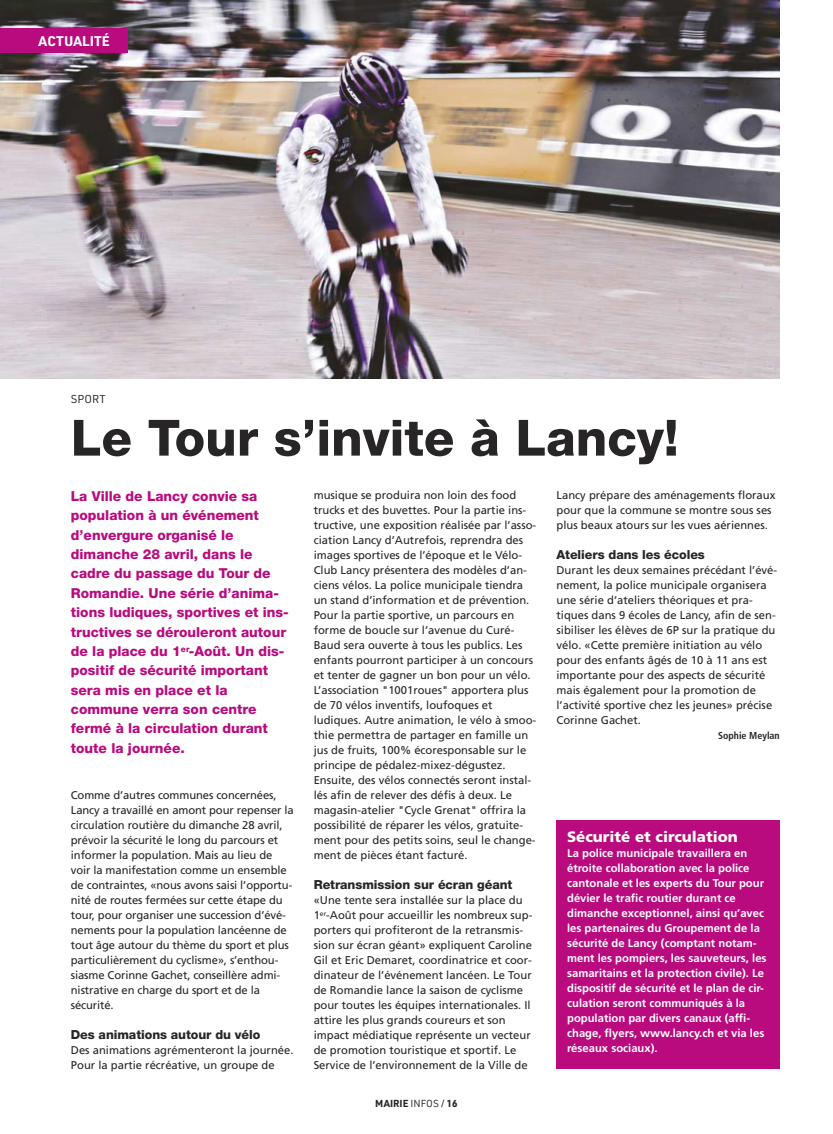
<style>
.page{position:relative;width:833px;height:1134px;background:#fff}
.page>*{position:absolute;margin:0;border:0;box-sizing:border-box;transform-origin:0 0}
.t1{font:800 50px "Helvetica Neue LT Std";color:#272526}
.t2{font:900 15px "Frutiger LT Std";color:#fff}
.t3{font:800 13.75px/19.4px "Helvetica Neue LT Std";color:#b90a7e}
.t4{font:700 13.75px "URWDIN";letter-spacing:.01em;color:#fff}
.t5{font:800 12.5px "Helvetica Neue LT Std";letter-spacing:-.005em;color:#272526}
.t6{font:11.25px/15px "Frutiger LT Std";color:#272526}
.t7{font:700 11.25px/15px "Frutiger LT Std";color:#fff}
.t8{font:11.25px "URWDIN";letter-spacing:.01em;color:#272526}
.t9{font:700 10px "URWDIN";color:#272526}
.t10{font:700 condensed 10px "Frutiger LT Std";color:#272526}
.s1{font-weight:400}
</style>
<div class="page">
<img style="left:0;top:0;width:780px;height:379px">
<div style="left:0;top:28px;width:128px;height:25px;background:#b90a7e"></div>
<div style="left:556px;top:820px;width:224px;height:249px;background:#b90a7e"></div>
<p class="t4" style="left:39px;top:36px;width:73px">ACTUALITÉ</p>
<p class="t8" style="left:71px;top:395px;width:36px">SPORT</p>
<p class="t1" style="left:71px;top:420px;width:609px">Le Tour s’invite à Lancy!</p>
<p class="t3" style="left:71px;top:488px;width:219px">La Ville de Lancy convie sa population à un événement d’envergure organisé le dimanche 28 avril, dans le cadre du passage du Tour de<br>Romandie. Une série d’anima&shy;tions ludiques, sportives et ins&shy;tructives se dérouleront autour de la place du 1<sup>er</sup>-Août. Un dis&shy;positif de sécurité important sera mis en place et la commune verra son centre fermé à la circulation durant</p>
<p class="t3" style="left:71px;top:739px;width:115px">toute la journée.</p>
<p class="t6" style="left:71px;top:788px;width:224px">Comme d’autres communes concernées, Lancy a travaillé en amont pour repenser la circulation routière du dimanche 28 avril, prévoir la sécurité le long du parcours et informer la population. Mais au lieu de voir la manifestation comme un ensemble de contraintes, «nous avons saisi l’opportu&shy;nité de routes fermées sur cette étape du tour, pour organiser une succession d’évé&shy;nements pour la population lancéenne de tout âge autour du thème du sport et plus particulièrement du cyclisme», s’enthou&shy;siasme Corinne Gachet, conseillère admi&shy;nistrative en charge du sport et de la sécurité.</p>
<p class="t5" style="left:71px;top:1030px;width:191px">Des animations autour du vélo</p>
<p class="t6" style="left:71px;top:1043px;width:224px">Des animations agrémenteront la journée.<br>Pour la partie récréative, un groupe de</p>
<p class="t6" style="left:314px;top:488px;width:224px">musique se produira non loin des food trucks et des buvettes. Pour la partie ins&shy;tructive, une exposition réalisée par l’asso&shy;ciation Lancy d’Autrefois, reprendra des images sportives de l’époque et le Vélo-Club Lancy présentera des modèles d’an&shy;ciens vélos. La police municipale tiendra un stand d’information et de prévention.<br>Pour la partie sportive, un parcours en forme de boucle sur l’avenue du Curé-Baud sera ouverte à tous les publics. Les enfants pourront participer à un concours et tenter de gagner un bon pour un vélo.<br>L’association "1001roues" apportera plus de 70 vélos inventifs, loufoques et ludiques. Autre animation, le vélo à smoo&shy;thie permettra de partager en famille un jus de fruits, 100% écoresponsable sur le principe de pédalez-mixez-dégustez.<br>Ensuite, des vélos connectés seront instal&shy;lés afin de relever des défis à deux. Le magasin-atelier "Cycle Grenat" offrira la possibilité de réparer les vélos, gratuite&shy;ment pour des petits soins, seul le change&shy;ment de pièces étant facturé.</p>
<p class="t5" style="left:314px;top:880px;width:200px">Retransmission sur écran géant</p>
<p class="t6" style="left:314px;top:893px;width:220px">«Une tente sera installée sur la place du 1<sup>er</sup>-Août pour accueillir les nombreux sup&shy;porters qui profiteront de la retransmis&shy;sion sur écran géant» expliquent Caroline Gil et Eric Demaret, coordinatrice et coor&shy;dinateur de l’événement lancéen. Le Tour de Romandie lance la saison de cyclisme pour toutes les équipes internationales. Il attire les plus grands coureurs et son impact médiatique représente un vecteur de promotion touristique et sportif. Le Service de l’environnement de la Ville de</p>
<p class="t9" style="left:375px;top:1100px;width:84px">MAIRIE <span class="s1">INFOS /</span> 16</p>
<p class="t6" style="left:556px;top:488px;width:220px">Lancy prépare des aménagements floraux pour que la commune se montre sous ses plus beaux atours sur les vues aériennes.</p>
<p class="t5" style="left:556px;top:550px;width:150px">Ateliers dans les écoles</p>
<p class="t6" style="left:556px;top:563px;width:222px">Durant les deux semaines précédant l’évé&shy;nement, la police municipale organisera une série d’ateliers théoriques et pra&shy;tiques dans 9 écoles de Lancy, afin de sen&shy;sibiliser les élèves de 6P sur la pratique du vélo. «Cette première initiation au vélo pour des enfants âgés de 10 à 11 ans est importante pour des aspects de sécurité mais également pour la promotion de l’activité sportive chez les jeunes» précise Corinne Gachet.</p>
<p class="t10" style="left:718px;top:731px;width:63px">Sophie Meylan</p>
<p class="t2" style="left:567px;top:831px;width:172px">Sécurité et circulation</p>
<p class="t7" style="left:567px;top:846px;width:201px">La police municipale travaillera en étroite collaboration avec la police cantonale et les experts du Tour pour dévier le trafic routier durant ce dimanche exceptionnel, ainsi qu’avec les partenaires du Groupement de la sécurité de Lancy (comptant notam&shy;ment les pompiers, les sauveteurs, les samaritains et la protection civile). Le dispositif de sécurité et le plan de cir&shy;culation seront communiqués à la population par divers canaux (affi&shy;chage, flyers, www.lancy.ch et via les</p>
<p class="t7" style="left:567px;top:1041px;width:92px">réseaux sociaux).</p>
</div>
